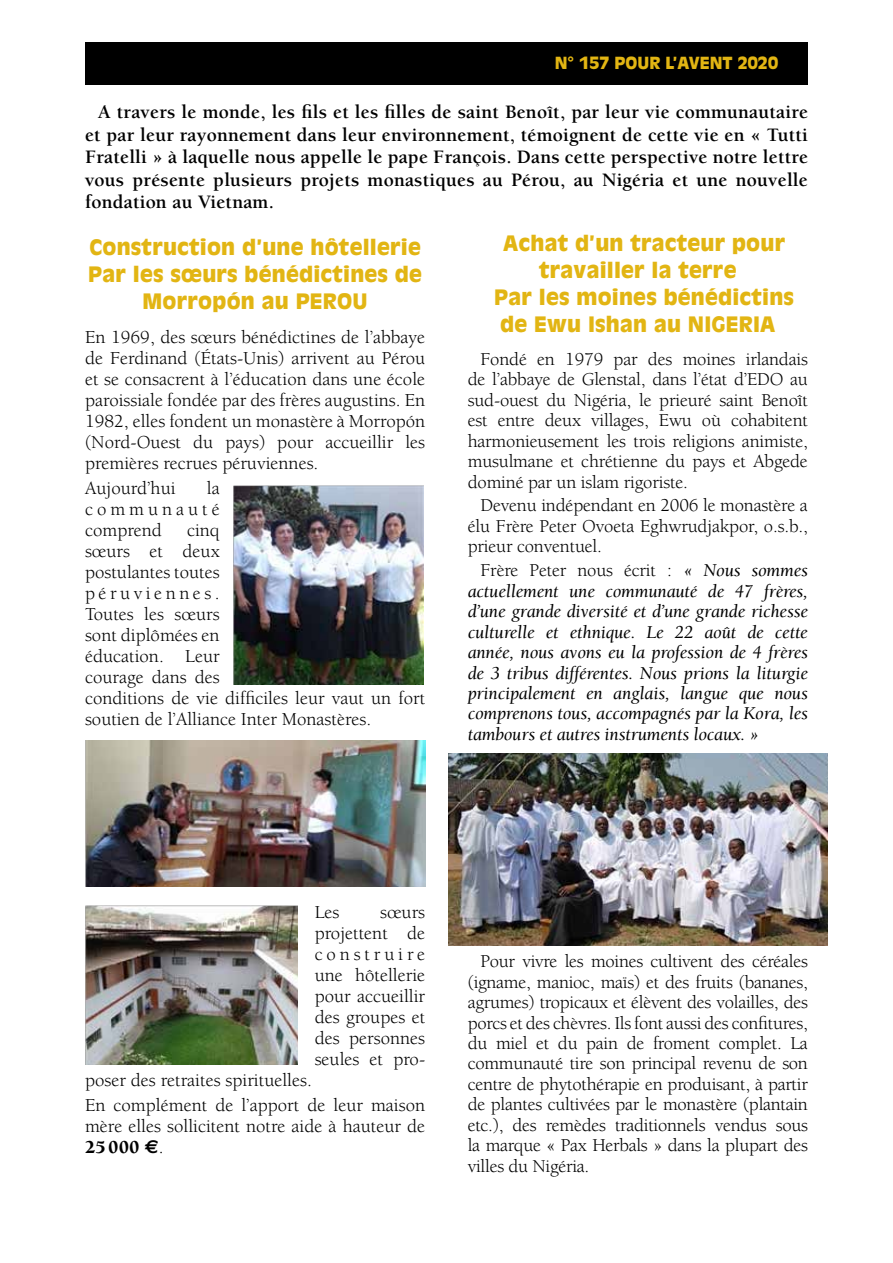
<style>
.page{position:relative;width:893px;height:1263px;background:#fff}
.page>*{position:absolute;margin:0;border:0;box-sizing:border-box;transform-origin:0 0}
.t1{font:900 21px "Antique Olive";letter-spacing:.01em;color:#e2b513}
.t2{font:700 19.5px/22.5px "Berkeley";letter-spacing:.01em;color:#000;text-align:justify}
.t3{font:18.75px/21px "Berkeley";color:#000;text-align:justify}
.t4{font:18.6px/20.4px "Berkeley";letter-spacing:-.01em;color:#000;text-align:justify}
.t5{font:italic 18.6px/20.4px "Berkeley";letter-spacing:-.01em;color:#000;text-align:justify}
.t6{font:900 16.5px "Antique Olive";color:#e2b513}
.s1{font-style:normal}
.s2{font-weight:900}
.s3{font-family:"Euro Sans";font-weight:700}
</style>
<div class="page">
<div style="left:85px;top:43px;width:723px;height:42px;background:#000"></div>
<img style="left:233px;top:486px;width:191px;height:198px">
<img style="left:86px;top:740px;width:339px;height:146px">
<img style="left:86px;top:905px;width:212px;height:159px">
<img style="left:448px;top:753px;width:379px;height:193px">
<p class="t6" style="left:555px;top:53px;width:225px">N° 157 pour l’avent 2020</p>
<p class="t2" style="left:85px;top:101px;width:724px;text-indent:13px">A travers le monde, les fils et les filles de saint Benoît, par leur vie communautaire et par leur rayonnement dans leur environnement, témoignent de cette vie en « Tutti Fratelli » à laquelle nous appelle le pape François. Dans cette perspective notre lettre vous présente plusieurs projets monastiques au Pérou, au Nigéria et une nouvelle fondation au Vietnam.</p>
<p class="t1" style="left:89px;top:235px;width:333px">Construction d’une hôtellerie</p>
<p class="t1" style="left:88px;top:262px;width:335px">Par les sœurs bénédictines de</p>
<p class="t1" style="left:143px;top:289px;width:168px">Morropón au PEROU</p>
<p class="t3" style="left:85px;top:327px;width:342px">En 1969, des sœurs bénédictines de l’abbaye de Ferdinand (États-Unis) arrivent au Pérou et se consacrent à l’éducation dans une école paroissiale fondée par des frères augustins. En 1982, elles fondent un monastère à Morropón (Nord-Ouest du pays) pour accueillir les premières recrues péruviennes.</p>
<p class="t3" style="left:85px;top:478px;width:92px">Aujourd’hui</p>
<p class="t1" style="left:503px;top:230px;width:284px">Achat d’un tracteur pour</p>
<p class="t1" style="left:539px;top:257px;width:199px">travailler la terre</p>
<p class="t1" style="left:494px;top:284px;width:301px">Par les moines bénédictins</p>
<p class="t1" style="left:500px;top:311px;width:276px">de Ewu Ishan au NIGERIA</p>
<p class="t4" style="left:468px;top:349px;width:342px;text-indent:13px">Fondé en 1979 par des moines irlandais de l’abbaye de Glenstal, dans l’état d’EDO au sud-ouest du Nigéria, le prieuré saint Benoît est entre deux villages, Ewu où cohabitent harmonieusement les trois religions animiste, musulmane et chrétienne du pays et Abgede dominé par un islam rigoriste.</p>
<p class="t4" style="left:468px;top:496px;width:342px;text-indent:13px">Devenu indépendant en 2006 le monastère a élu Frère Peter Ovoeta Eghwrudjakpor, o.s.b., prieur conventuel.</p>
<p class="t5" style="left:468px;top:561px;width:342px;text-indent:13px"><span class="s1">Frère Peter nous écrit :</span> « Nous sommes actuellement une communauté de 47 frères, d’une grande diversité et d’une grande richesse culturelle et ethnique. Le 22 août de cette année, nous avons eu la profession de 4 frères de 3 tribus différentes. Nous prions la liturgie principalement en anglais, langue que nous comprenons tous, accompagnés par la Kora, les tambours et autres instruments locaux. »</p>
<p class="t3" style="left:85px;top:478px;width:136px;text-indent:122px">la communauté comprend</p>
<p class="t3" style="left:85px;top:520px;width:342px;text-align:left;text-indent:102px">cinq<br>sœurs et deux<br>postulantes toutes<br>péruviennes.<br>Toutes les sœurs<br>sont diplômées en<br>éducation. Leur<br>courage dans des<br>conditions de vie difficiles leur vaut un fort soutien de l’Alliance Inter Monastères.</p>
<p class="t3" style="left:315px;top:902px;width:26px">Les</p>
<p class="t3" style="left:315px;top:902px;width:112px;text-indent:65px">sœurs projettent de construire une hôtellerie pour accueillir des groupes et des personnes seules et pro-</p>
<p class="t3" style="left:85px;top:1068px;width:342px;line-height:25.2px">poser des retraites spirituelles.<br>En complément de l’apport de leur maison</p>
<p class="t3" style="left:85px;top:1116px;width:342px">mère elles sollicitent notre aide à hauteur de<br><span class="s2">25000</span> <span class="s3">e</span>.</p>
<p class="t4" style="left:468px;top:951px;width:342px;text-indent:13px">Pour vivre les moines cultivent des céréales (igname, manioc, maïs) et des fruits (bananes, agrumes) tropicaux et élèvent des volailles, des porcs et des chèvres. Ils font aussi des confitures, du miel et du pain de froment complet. La communauté tire son principal revenu de son centre de phytothérapie en produisant, à partir de plantes cultivées par le monastère (plantain etc.), des remèdes traditionnels vendus sous la marque « Pax Herbals » dans la plupart des villes du Nigéria.</p>
</div>
